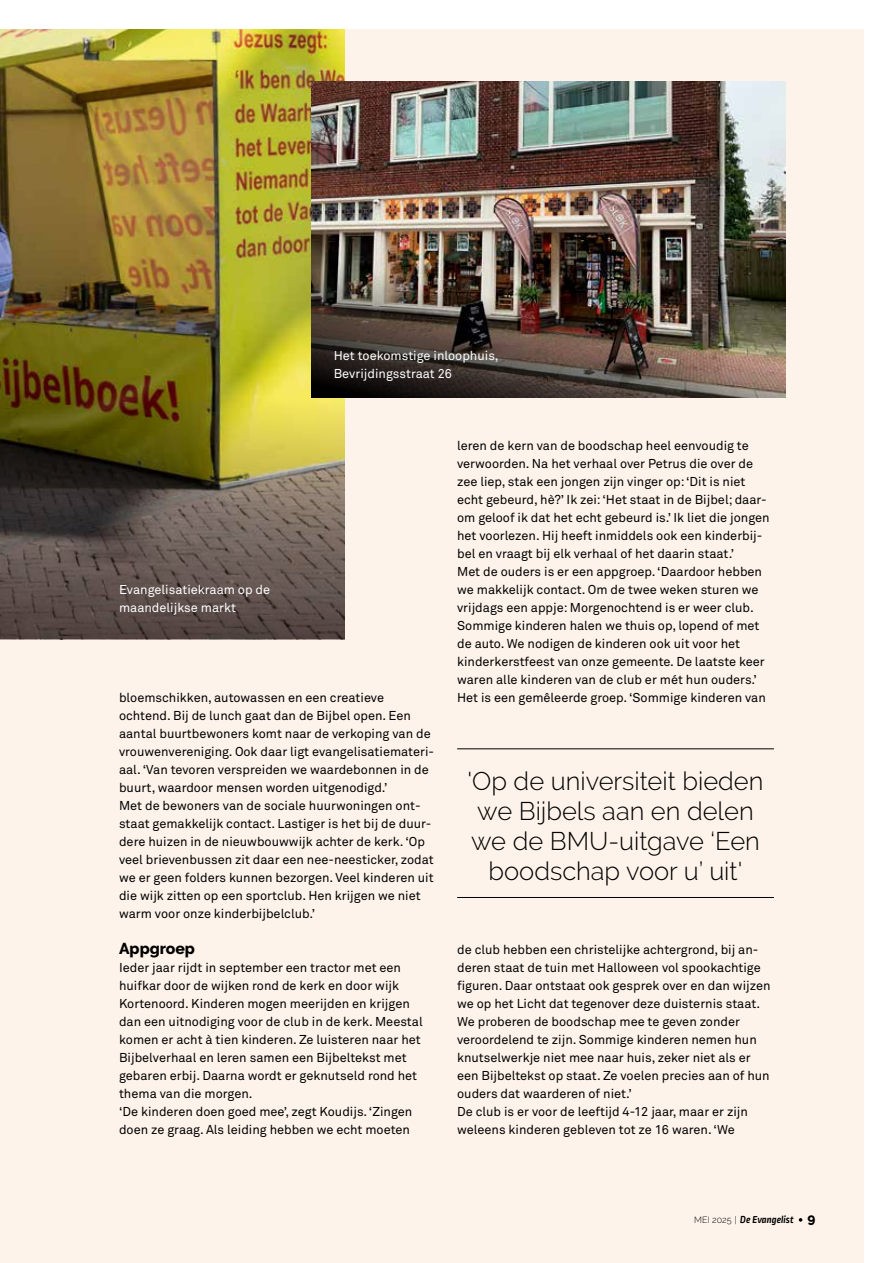
<style>
.page{position:relative;width:893px;height:1263px;background:#fff}
.page>*{position:absolute;margin:0;border:0;box-sizing:border-box;transform-origin:0 0}
.t1{font:300 25.5px/30px "Raleway";color:#000;text-align:center}
.t2{font:800 15.75px "Raleway";color:#000}
.t3{font:12.75px/18px "Akkurat Pro";color:#000}
.t4{font:12.75px/18px "Akkurat Pro";color:#fff}
.t5{font:italic 700 10.65px "Ropa Soft Pro";color:#000}
.s1{font-family:"Raleway";font-weight:300;font-style:normal;font-size:9px}
.s2{font-family:"Raleway";font-weight:800;font-style:normal;font-size:13.5px}
</style>
<div class="page">
<div style="left:0;top:29px;width:863px;height:1234px;background:#fef3ea"></div>
<img style="left:0;top:29px;width:344px;height:163px">
<img style="left:0;top:192px;width:344px;height:447px">
<img style="left:311px;top:82px;width:475px;height:176px">
<hr style="left:457px;top:748px;width:317px;height:1px;background:#000">
<hr style="left:457px;top:897px;width:317px;height:1px;background:#000">
<img style="left:311px;top:258px;width:475px;height:139px">
<svg style="left:799px;top:1218px;width:3px;height:4px"></svg>
<p class="t4" style="left:334px;top:347px;width:166px">Het toekomstige inloophuis,<br>Bevrijdingsstraat 26</p>
<p class="t4" style="left:119px;top:581px;width:153px">Evangelisatiekraam op de maandelijkse markt</p>
<p class="t3" style="left:119px;top:689px;width:316px">bloemschikken, autowassen en een creatieve ochtend. Bij de lunch gaat dan de Bijbel open. Een aantal buurtbewoners komt naar de verkoping van de vrouwenvereniging. Ook daar ligt evangelisatiemateri&shy;aal. ‘Van tevoren verspreiden we waardebonnen in de buurt, waardoor mensen worden uitgenodigd.’<br>Met de bewoners van de sociale huurwoningen ont&shy;staat gemakkelijk contact. Lastiger is het bij de duur&shy;dere huizen in de nieuwbouwwijk achter de kerk. ‘Op veel brievenbussen zit daar een nee-neesticker, zodat we er geen folders kunnen bezorgen. Veel kinderen uit die wijk zitten op een sportclub. Hen krijgen we niet warm voor onze kinderbijbelclub.’</p>
<p class="t2" style="left:119px;top:940px;width:77px">Appgroep</p>
<p class="t3" style="left:119px;top:959px;width:305px">Ieder jaar rijdt in september een tractor met een huifkar door de wijken rond de kerk en door wijk Kortenoord. Kinderen mogen meerijden en krijgen dan een uitnodiging voor de club in de kerk. Meestal komen er acht à tien kinderen. Ze luisteren naar het Bijbelverhaal en leren samen een Bijbeltekst met gebaren erbij. Daarna wordt er geknutseld rond het thema van die morgen.<br>‘De kinderen doen goed mee’, zegt Koudijs. ‘Zingen doen ze graag. Als leiding hebben we echt moeten</p>
<p class="t3" style="left:457px;top:437px;width:314px">leren de kern van de boodschap heel eenvoudig te verwoorden. Na het verhaal over Petrus die over de zee liep, stak een jongen zijn vinger op: ‘Dit is niet echt gebeurd, hè?’ Ik zei: ‘Het staat in de Bijbel; daar&shy;om geloof ik dat het echt gebeurd is.’ Ik liet die jongen het voorlezen. Hij heeft inmiddels ook een kinderbij&shy;bel en vraagt bij elk verhaal of het daarin staat.’<br>Met de ouders is er een appgroep. ‘Daardoor hebben we makkelijk contact. Om de twee weken sturen we vrijdags een appje: Morgenochtend is er weer club.<br>Sommige kinderen halen we thuis op, lopend of met de auto. We nodigen de kinderen ook uit voor het kinderkerstfeest van onze gemeente. De laatste keer waren alle kinderen van de club er mét hun ouders.’ Het is een gemêleerde groep. ‘Sommige kinderen van</p>
<h1 class="t1" style="left:468px;top:765px;width:297px">'Op de universiteit bieden we Bijbels aan en delen we de BMU-uitgave ‘Een boodschap voor u’ uit'</h1>
<p class="t3" style="left:457px;top:941px;width:315px">de club hebben een christelijke achtergrond, bij an&shy;deren staat de tuin met Halloween vol spookachtige figuren. Daar ontstaat ook gesprek over en dan wijzen we op het Licht dat tegenover deze duisternis staat.<br>We proberen de boodschap mee te geven zonder veroordelend te zijn. Sommige kinderen nemen hun knutselwerkje niet mee naar huis, zeker niet als er een Bijbeltekst op staat. Ze voelen precies aan of hun ouders dat waarderen of niet.’<br>De club is er voor de leeftijd 4-12 jaar, maar er zijn weleens kinderen gebleven tot ze 16 waren. ‘We</p>
<p class="t5" style="left:694px;top:1213px;width:123px"><span class="s1">MEI 2025 |</span> De Evangelist <span class="s2">9</span></p>
</div>
